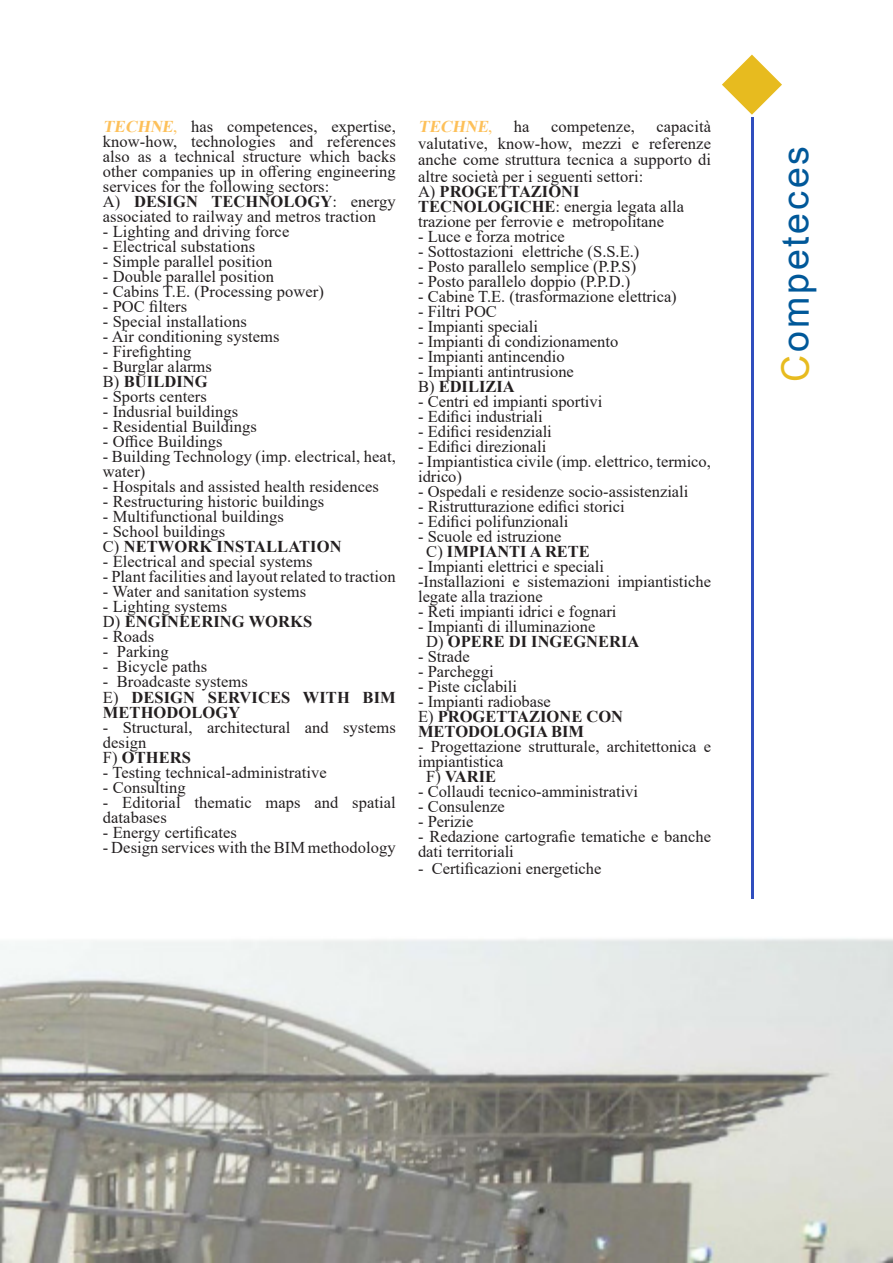
<style>
.page{position:relative;width:893px;height:1263px;background:#fff}
.page>*{position:absolute;margin:0;border:0;box-sizing:border-box;transform-origin:0 0}
.t1{font:37.8px "Arial";letter-spacing:.075em;color:#005899}
.t2{font:16.5px/15px "Times New Roman";letter-spacing:.005em;color:#231f20}
.t3{font:700 16.5px/15px "Times New Roman";letter-spacing:.005em;color:#231f20}
.t4{font:italic 700 16.5px "Times New Roman";color:#fdc059}
.s1{font-weight:700;font-style:italic;color:#fdc059}
.s2{color:#fdc059}
.s3{font-weight:700}
.s4{font-weight:400}
.s5{font-weight:400;font-style:normal}
.s6{color:#e7bb1f}
</style>
<div class="page">
<svg style="left:722px;top:55px;width:60px;height:60px"></svg>
<hr style="left:751px;top:117px;width:2px;height:781px;background:#304ebe">
<img style="left:0;top:938px;width:893px;height:325px">
<p class="t2" style="left:103px;top:119px;width:294px;text-align:justify"><span class="s1">TECHNE</span><span class="s2">,</span> has competences, expertise, know-how, technologies and references also as a technical structure which backs other companies up in offering engineering services for the following sectors:</p>
<p class="t2" style="left:103px;top:194px;width:294px">A) <span class="s3">DESIGN TECHNOLOGY</span>: energy associated to railway and metros traction</p>
<p class="t2" style="left:103px;top:224px;width:188px">- Lighting and driving force</p>
<p class="t2" style="left:103px;top:239px;width:154px">- Electrical substations</p>
<p class="t2" style="left:103px;top:254px;width:171px">- Simple parallel position</p>
<p class="t2" style="left:103px;top:269px;width:173px">- Double parallel position</p>
<p class="t2" style="left:103px;top:284px;width:222px">- Cabins T.E. (Processing power)</p>
<p class="t2" style="left:103px;top:299px;width:86px">- POC filters</p>
<p class="t2" style="left:103px;top:314px;width:145px">- Special installations</p>
<p class="t2" style="left:103px;top:329px;width:178px">- Air conditioning systems</p>
<p class="t2" style="left:103px;top:344px;width:90px">- Firefighting</p>
<p class="t2" style="left:103px;top:359px;width:111px">- Burglar alarms</p>
<p class="t3" style="left:103px;top:374px;width:106px"><span class="s4">B)</span> BUILDING</p>
<p class="t2" style="left:103px;top:389px;width:105px">- Sports centers</p>
<p class="t2" style="left:103px;top:404px;width:137px">- Indusrial buildings</p>
<p class="t2" style="left:103px;top:419px;width:155px">- Residential Buildings</p>
<p class="t2" style="left:103px;top:434px;width:121px">- Office Buildings</p>
<p class="t2" style="left:103px;top:449px;width:294px">- Building Technology (imp. electrical, heat, water)</p>
<p class="t2" style="left:103px;top:479px;width:278px">- Hospitals and assisted health residences</p>
<p class="t2" style="left:103px;top:494px;width:223px">- Restructuring historic buildings</p>
<p class="t2" style="left:103px;top:509px;width:182px">- Multifunctional buildings</p>
<p class="t2" style="left:103px;top:524px;width:124px">- School buildings</p>
<p class="t3" style="left:103px;top:539px;width:240px"><span class="s4">C)</span> NETWORK INSTALLATION</p>
<p class="t2" style="left:103px;top:554px;width:211px">- Electrical and special systems</p>
<p class="t2" style="left:103px;top:569px;width:294px">- Plant facilities and layout related to traction</p>
<p class="t2" style="left:103px;top:584px;width:205px">- Water and sanitation systems</p>
<p class="t2" style="left:103px;top:599px;width:126px">- Lighting systems</p>
<p class="t3" style="left:103px;top:614px;width:211px"><span class="s4">D)</span> ENGINEERING WORKS</p>
<p class="t2" style="left:103px;top:629px;width:53px">- Roads</p>
<p class="t2" style="left:103px;top:644px;width:67px">- Parking</p>
<p class="t2" style="left:103px;top:659px;width:106px">- Bicycle paths</p>
<p class="t2" style="left:103px;top:674px;width:147px">- Broadcaste systems</p>
<p class="t3" style="left:103px;top:689px;width:294px"><span class="s4">E)</span> DESIGN SERVICES WITH BIM<br>METHODOLOGY</p>
<p class="t2" style="left:103px;top:719px;width:294px">- Structural, architectural and systems design</p>
<p class="t3" style="left:103px;top:749px;width:90px"><span class="s4">F)</span> OTHERS</p>
<p class="t2" style="left:103px;top:764px;width:225px">- Testing technical-administrative</p>
<p class="t2" style="left:103px;top:779px;width:84px">- Consulting</p>
<p class="t2" style="left:103px;top:794px;width:294px">- Editorial thematic maps and spatial databases</p>
<p class="t2" style="left:103px;top:824px;width:136px">- Energy certificates</p>
<p class="t2" style="left:103px;top:839px;width:294px">- Design services with the BIM methodology</p>
<p class="t2" style="left:418px;top:118px;width:294px;line-height:16.5px;text-align:justify;text-indent:238px">capacità valutative, know-how, mezzi e referenze anche come struttura tecnica a supporto di altre società per i seguenti settori:</p>
<p class="t2" style="left:418px;top:183px;width:267px">A) <span class="s3">PROGETTAZIONI<br>TECNOLOGICHE</span>: energia legata alla trazione per ferrovie e metropolitane</p>
<p class="t2" style="left:418px;top:228px;width:148px">- Luce e forza motrice</p>
<p class="t2" style="left:418px;top:243px;width:223px">- Sottostazioni elettriche (S.S.E.)</p>
<p class="t2" style="left:418px;top:258px;width:220px">- Posto parallelo semplice (P.P.S)</p>
<p class="t2" style="left:418px;top:273px;width:214px">- Posto parallelo doppio (P.P.D.)</p>
<p class="t2" style="left:418px;top:288px;width:260px">- Cabine T.E. (trasformazione elettrica)</p>
<p class="t2" style="left:418px;top:303px;width:80px">- Filtri POC</p>
<p class="t2" style="left:418px;top:318px;width:122px">- Impianti speciali</p>
<p class="t2" style="left:418px;top:333px;width:202px">- Impianti di condizionamento</p>
<p class="t2" style="left:418px;top:348px;width:148px">- Impianti antincendio</p>
<p class="t2" style="left:418px;top:363px;width:157px">- Impianti antintrusione</p>
<p class="t3" style="left:418px;top:378px;width:98px"><span class="s4">B)</span> EDILIZIA</p>
<p class="t2" style="left:418px;top:393px;width:186px">- Centri ed impianti sportivi</p>
<p class="t2" style="left:418px;top:408px;width:126px">- Edifici industriali</p>
<p class="t2" style="left:418px;top:423px;width:135px">- Edifici residenziali</p>
<p class="t2" style="left:418px;top:438px;width:130px">- Edifici direzionali</p>
<p class="t2" style="left:418px;top:453px;width:294px">- Impiantistica civile (imp. elettrico, termico, idrico)</p>
<p class="t2" style="left:418px;top:483px;width:272px">- Ospedali e residenze socio-assistenziali</p>
<p class="t2" style="left:418px;top:498px;width:208px">- Ristrutturazione edifici storici</p>
<p class="t2" style="left:418px;top:513px;width:152px">- Edifici polifunzionali</p>
<p class="t2" style="left:418px;top:528px;width:145px">- Scuole ed istruzione</p>
<p class="t3" style="left:426px;top:543px;width:165px"><span class="s4">C)</span> IMPIANTI A RETE</p>
<p class="t2" style="left:418px;top:558px;width:188px">- Impianti elettrici e speciali</p>
<p class="t2" style="left:418px;top:573px;width:294px">-Installazioni e sistemazioni impiantistiche legate alla trazione</p>
<p class="t2" style="left:418px;top:603px;width:200px">- Reti impianti idrici e fognari</p>
<p class="t2" style="left:418px;top:618px;width:179px">- Impianti di illuminazione</p>
<p class="t3" style="left:426px;top:633px;width:215px"><span class="s4">D)</span> OPERE DI INGEGNERIA</p>
<p class="t2" style="left:418px;top:648px;width:53px">- Strade</p>
<p class="t2" style="left:418px;top:663px;width:77px">- Parcheggi</p>
<p class="t2" style="left:418px;top:678px;width:100px">- Piste ciclabili</p>
<p class="t2" style="left:418px;top:693px;width:134px">- Impianti radiobase</p>
<p class="t3" style="left:418px;top:708px;width:207px"><span class="s4">E)</span> PROGETTAZIONE CON<br>METODOLOGIA BIM</p>
<p class="t2" style="left:418px;top:738px;width:294px">- Progettazione strutturale, architettonica e impiantistica</p>
<p class="t3" style="left:426px;top:768px;width:71px"><span class="s4">F)</span> VARIE</p>
<p class="t2" style="left:418px;top:783px;width:221px">- Collaudi tecnico-amministrativi</p>
<p class="t2" style="left:418px;top:798px;width:88px">- Consulenze</p>
<p class="t2" style="left:418px;top:813px;width:57px">- Perizie</p>
<p class="t2" style="left:418px;top:828px;width:294px">- Redazione cartografie tematiche e banche dati territoriali</p>
<p class="t2" style="left:418px;top:860px;width:185px">- Certificazioni energetiche</p>
<p class="t4" style="left:418px;top:115px;width:76px">TECHNE<span class="s5">,</span></p>
<p class="t2" style="left:514px;top:119px;width:17px">ha</p>
<p class="t2" style="left:551px;top:119px;width:85px">competenze,</p>
<p class="t1" style="left:769px;top:382px;width:237px;rotate:-90deg"><span class="s6">C</span>ompeteces</p>
</div>
